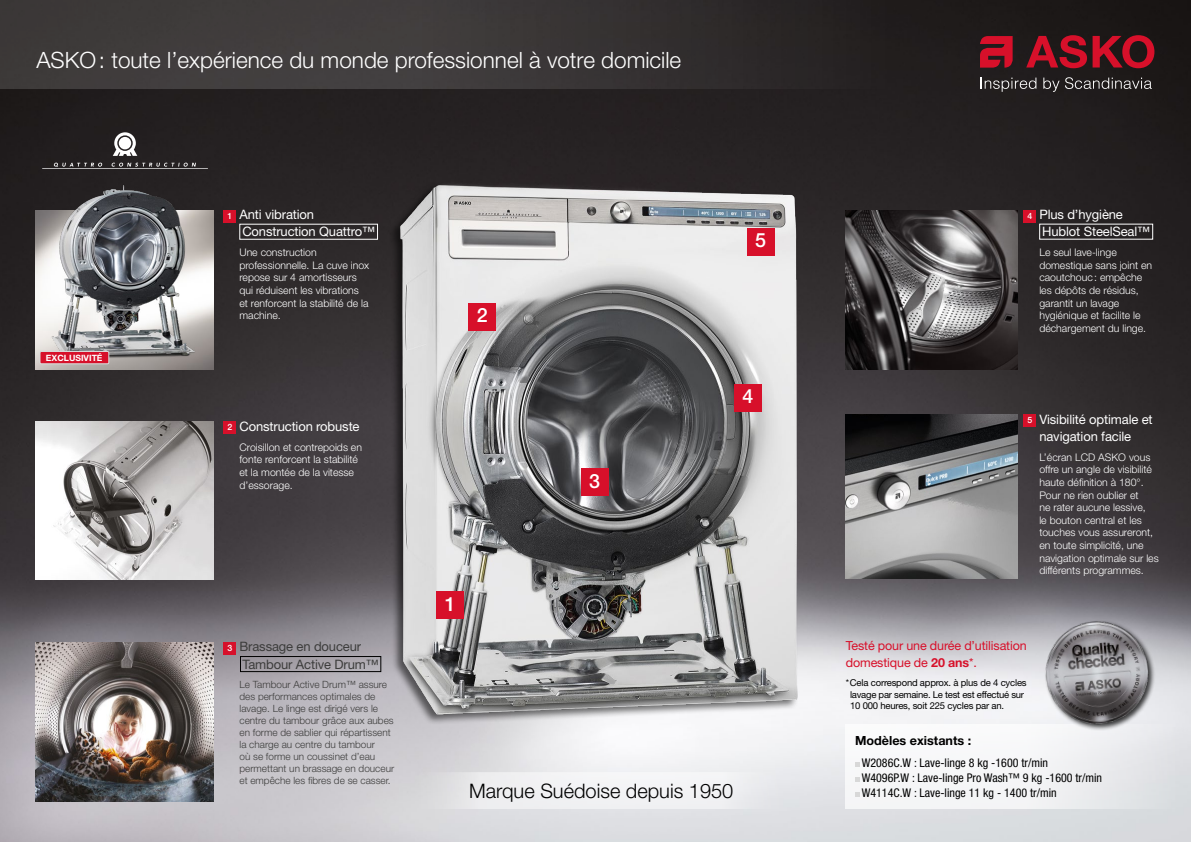
<style>
.page{position:relative;width:1191px;height:842px;background:#fff}
.page>*{position:absolute;margin:0;border:0;box-sizing:border-box;transform-origin:0 0}
.t1{font:300 22.5px "Helvetica Neue LT Std";color:#fff}
.t2{font:300 20px "Helvetica Neue LT Std";color:#000}
.t3{font:500 19.6px "Helvetica Neue LT Std";color:#fff}
.t4{font:13px/17.1px "Helvetica Neue LT Std";letter-spacing:-.01em;color:#fff}
.t5{font:13px "Helvetica Neue LT Std";letter-spacing:-.01em;color:#3c3c3b}
.t6{font:700 12.6px "Helvetica Neue LT Std";color:#000}
.t7{font:12.5px/16.8px "Helvetica Neue LT Std";letter-spacing:-.01em;color:#d7102a}
.t8{font:condensed 12px/15px "Helvetica Neue LT Std";color:#000}
.t9{font:300 10.5px/12.6px "Helvetica Neue LT Std";color:#fff}
.t10{font:300 10px/12px "Helvetica Neue LT Std";color:#3c3c3b}
.t11{font:9.5px/11.4px "Helvetica Neue LT Std";letter-spacing:-.02em;color:#000}
.t12{font:700 8.7px "Helvetica Neue LT Std";color:#fff}
.t13{font:500 8.7px "Helvetica Neue LT Std";color:#fff}
.s1{font-weight:700}
</style>
<div class="page">
<img style="left:0;top:0;width:1191px;height:842px">
<div style="left:845px;top:724px;width:346px;height:84px;background:linear-gradient(to right,#fefefe,#e3e4e8)"></div>
<div style="left:0;top:0;width:964px;height:89px;background:linear-gradient(to right,#484444,#262222)"></div>
<svg style="left:980px;top:35px;width:174px;height:33px;background:#781421"></svg>
<svg style="left:980px;top:78px;width:56px;height:14px"></svg>
<svg style="left:1043px;top:78px;width:16px;height:14px"></svg>
<svg style="left:1065px;top:77px;width:86px;height:12px"></svg>
<svg style="left:54px;top:163px;width:48px;height:4px"></svg>
<svg style="left:111px;top:163px;width:85px;height:4px"></svg>
<hr style="left:42px;top:168px;width:166px;height:1px;background:#fff">
<svg style="left:113px;top:132px;width:24px;height:24px"></svg>
<svg style="left:855px;top:762px;width:4px;height:5px"></svg>
<svg style="left:855px;top:777px;width:4px;height:5px"></svg>
<svg style="left:855px;top:792px;width:4px;height:5px"></svg>
<img style="left:1040px;top:615px;width:116px;height:116px">
<img style="left:845px;top:415px;width:172px;height:164px">
<img style="left:35px;top:210px;width:179px;height:159px">
<img style="left:51px;top:184px;width:145px;height:177px">
<img style="left:35px;top:642px;width:179px;height:159px">
<svg style="left:402px;top:772px;width:399px;height:37px;fill:#eff0f2"></svg>
<img style="left:845px;top:210px;width:172px;height:159px">
<div style="left:224px;top:642px;width:12px;height:12px;background:#d7102a"></div>
<div style="left:224px;top:210px;width:12px;height:12px;background:#d7102a"></div>
<div style="left:40px;top:351px;width:69px;height:13px;background:#d7102a"></div>
<div style="left:40px;top:351px;width:69px;height:13px;border:1px solid #dadada"></div>
<div style="left:1023px;top:210px;width:13px;height:12px;background:#d7102a"></div>
<div style="left:1023px;top:415px;width:13px;height:12px;background:#d7102a"></div>
<div style="left:239px;top:224px;width:139px;height:16px;border:1px solid #fff"></div>
<div style="left:240px;top:656px;width:141px;height:16px;border:1px solid #000"></div>
<img style="left:35px;top:421px;width:179px;height:159px">
<img style="left:374px;top:171px;width:449px;height:557px">
<div style="left:436px;top:591px;width:28px;height:28px;background:#d7102a"></div>
<div style="left:468px;top:303px;width:28px;height:28px;background:#d7102a"></div>
<div style="left:746px;top:228px;width:28px;height:28px;background:#d7102a"></div>
<div style="left:580px;top:468px;width:28px;height:28px;background:#d7102a"></div>
<div style="left:734px;top:384px;width:28px;height:28px;background:#d7102a"></div>
<div style="left:224px;top:421px;width:12px;height:12px;background:#d7102a"></div>
<h1 class="t1" style="left:36px;top:46px;width:646px">ASKO: toute l’expérience du monde professionnel à votre domicile</h1>
<p class="t12" style="left:46px;top:352px;width:58px">EXCLUSIVITÉ</p>
<p class="t13" style="left:227px;top:211px;width:6px">1</p>
<p class="t4" style="left:1039px;top:206px;width:85px">Plus d’hygiène</p>
<p class="t9" style="left:1039px;top:246px;width:114px">Le seul lave-linge domestique sans joint en caoutchouc: empêche les dépôts de résidus, garantit un lavage hygiénique et facilite le déchargement du linge.</p>
<p class="t4" style="left:239px;top:206px;width:76px">Anti vibration</p>
<p class="t9" style="left:239px;top:246px;width:131px">Une construction professionnelle. La cuve inox repose sur 4 amortisseurs qui réduisent les vibrations et renforcent la stabilité de la machine.</p>
<p class="t13" style="left:1027px;top:211px;width:6px">4</p>
<p class="t4" style="left:242px;top:223px;width:134px">Construction Quattro™</p>
<p class="t4" style="left:1042px;top:223px;width:109px">Hublot SteelSeal™</p>
<h3 class="t3" style="left:755px;top:229px;width:12px">5</h3>
<h3 class="t3" style="left:477px;top:304px;width:12px">2</h3>
<h3 class="t3" style="left:742px;top:385px;width:12px">4</h3>
<p class="t4" style="left:239px;top:418px;width:122px">Construction robuste</p>
<p class="t9" style="left:239px;top:441px;width:124px">Croisillon et contrepoids en fonte renforcent la stabilité et la montée de la vitesse d’essorage.</p>
<p class="t13" style="left:227px;top:421px;width:6px">2</p>
<p class="t5" style="left:239px;top:639px;width:123px">Brassage en douceur</p>
<p class="t10" style="left:239px;top:678px;width:156px">Le Tambour Active Drum™ assure des performances optimales de lavage. Le linge est dirigé vers le centre du tambour grâce aux aubes en forme de sablier qui répartissent la charge au centre du tambour<br>où se forme un coussinet d’eau permettant un brassage en douceur et empêche les fibres de se casser.</p>
<p class="t13" style="left:227px;top:642px;width:6px">3</p>
<p class="t5" style="left:242px;top:656px;width:138px">Tambour Active Drum™</p>
<h3 class="t3" style="left:445px;top:592px;width:12px">1</h3>
<h3 class="t3" style="left:589px;top:469px;width:12px">3</h3>
<h2 class="t2" style="left:469px;top:778px;width:266px">Marque Suédoise depuis 1950</h2>
<p class="t4" style="left:1039px;top:411px;width:115px">Visibilité optimale et navigation facile</p>
<p class="t9" style="left:1039px;top:450px;width:121px">L’écran LCD ASKO vous offre un angle de visibilité haute définition à 180°.<br>Pour ne rien oublier et<br>ne rater aucune lessive,<br>le bouton central et les touches vous assureront, en toute simplicité, une navigation optimale sur les différents programmes.</p>
<p class="t13" style="left:1027px;top:415px;width:6px">5</p>
<p class="t7" style="left:846px;top:637px;width:182px">Testé pour une durée d’utilisation domestique de <span class="s1">20 ans</span>*.</p>
<p class="t11" style="left:850px;top:677px;width:178px;text-indent:-4px">*Cela correspond approx. à plus de 4 cycles lavage par semaine. Le test est effectué sur<br>10 000 heures, soit 225 cycles par an.</p>
<p class="t6" style="left:855px;top:732px;width:118px">Modèles existants :</p>
<p class="t8" style="left:861px;top:756px;width:242px">W2086C.W : Lave-linge 8 kg -1600 tr/min<br>W4096P.W : Lave-linge Pro Wash™ 9 kg -1600 tr/min<br>W4114C.W : Lave-linge 11 kg - 1400 tr/min</p>
</div>
